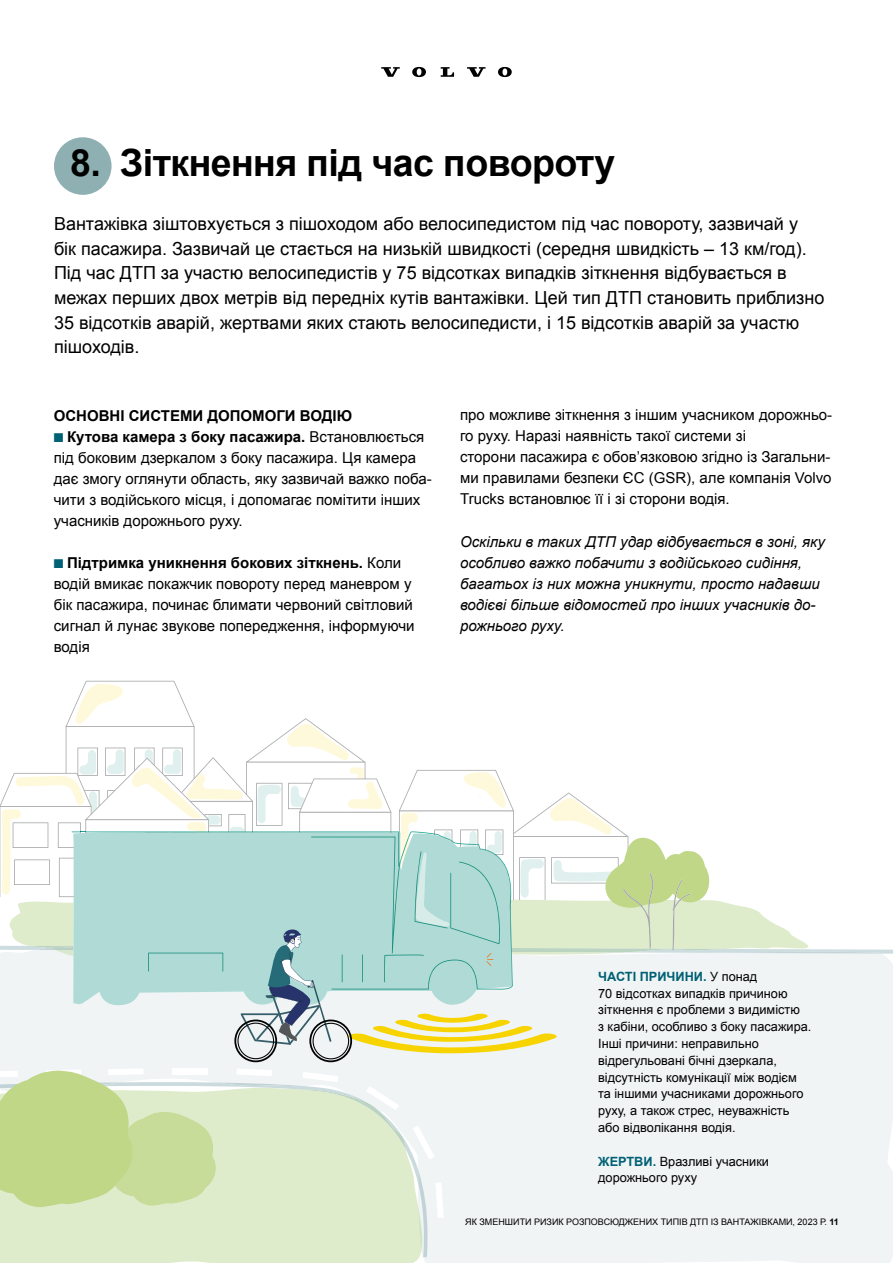
<style>
.page{position:relative;width:893px;height:1263px;background:#fff}
.page>*{position:absolute;margin:0;border:0;box-sizing:border-box;transform-origin:0 0}
.t1{font:700 37.5px "Arial";letter-spacing:-.015em;color:#000}
.t2{font:18px/24.6px "Arial";color:#000}
.t3{font:15px/21px "Arial";color:#000}
.t4{font:italic 15px/21px "Arial";color:#000}
.t5{font:700 15px "Arial";color:#000}
.t6{font:12.75px/16.8px "Arial";color:#000}
.t7{font:9px "Arial";color:#000}
.s1{color:#006174}
.s2{font-weight:700}
.s3{font-weight:700;color:#006174}
</style>
<div class="page">
<div style="left:423px;top:1062px;width:470px;height:201px;background:#f0f4f5"></div>
<div style="left:0;top:1062px;width:512px;height:29px;background:#f0f4f5"></div>
<div style="left:0;top:1257px;width:419px;height:6px;background:#dfeccb"></div>
<div style="left:0;top:1251px;width:428px;height:6px;background:#dfeccb"></div>
<svg style="left:0;top:1068px;width:444px;height:183px"></svg>
<svg style="left:0;top:681px;width:893px;height:381px"></svg>
<div style="left:54px;top:137px;width:58px;height:58px;background:#8fb0b2;border-radius:50%"></div>
<svg style="left:381px;top:67px;width:19px;height:10px"></svg>
<svg style="left:441px;top:67px;width:13px;height:10px"></svg>
<svg style="left:412px;top:67px;width:14px;height:10px"></svg>
<svg style="left:467px;top:67px;width:19px;height:10px"></svg>
<svg style="left:498px;top:67px;width:14px;height:10px"></svg>
<h1 class="t1" style="left:70px;top:139px;width:547px">8. Зіткнення під час повороту</h1>
<p class="t2" style="left:54px;top:212px;width:772px">Вантажівка зіштовхується з пішоходом або велосипедистом під час повороту, зазвичай у бік пасажира. Зазвичай це стається на низькій швидкості (середня швидкість – 13 км/год).<br>Під час ДТП за участю велосипедистів у 75 відсотках випадків зіткнення відбувається в межах перших двох метрів від передніх кутів вантажівки. Цей тип ДТП становить приблизно 35 відсотків аварій, жертвами яких стають велосипедисти, і 15 відсотків аварій за участю пішоходів.</p>
<p class="t5" style="left:54px;top:405px;width:300px">ОСНОВНІ СИСТЕМИ ДОПОМОГИ ВОДІЮ</p>
<p class="t3" style="left:54px;top:426px;width:379px"><span class="s1">■</span> <span class="s2">Кутова камера з боку пасажира.</span> Встановлюється під боковим дзеркалом з боку пасажира. Ця камера дає змогу оглянути область, яку зазвичай важко поба&shy;чити з водійського місця, і допомагає помітити інших учасників дорожнього руху.</p>
<p class="t3" style="left:54px;top:552px;width:362px"><span class="s1">■</span> <span class="s2">Підтримка уникнення бокових зіткнень.</span> Коли водій вмикає покажчик повороту перед маневром у бік пасажира, починає блимати червоний світловий сигнал й лунає звукове попередження, інформуючи водія</p>
<p class="t3" style="left:460px;top:404px;width:374px">про можливе зіткнення з іншим учасником дорожньо&shy;го руху. Наразі наявність такої системи зі<br>сторони пасажира є обов’язковою згідно із Загальни&shy;ми правилами безпеки ЄС (GSR), але компанія Volvo Trucks встановлює її і зі сторони водія.</p>
<p class="t4" style="left:460px;top:531px;width:366px">Оскільки в таких ДТП удар відбувається в зоні, яку особливо важко побачити з водійського сидіння, багатьох із них можна уникнути, просто надавши водієві більше відомостей про інших учасників до&shy;рожнього руху.</p>
<p class="t6" style="left:598px;top:968px;width:215px"><span class="s3">ЧАСТІ ПРИЧИНИ.</span> У понад<br>70 відсотках випадків причиною зіткнення є проблеми з видимістю<br>з кабіни, особливо з боку пасажира.<br>Інші причини: неправильно відрегульовані бічні дзеркала, відсутність комунікації між водієм та іншими учасниками дорожнього руху, а також стрес, неуважність або відволікання водія.</p>
<p class="t6" style="left:598px;top:1153px;width:172px"><span class="s3">ЖЕРТВИ.</span> Вразливі учасники дорожнього руху</p>
<p class="t7" style="left:465px;top:1216px;width:375px">ЯК ЗМЕНШИТИ РИЗИК РОЗПОВСЮДЖЕНИХ ТИПІВ ДТП ІЗ ВАНТАЖІВКАМИ, 2023 Р. <span class="s2">11</span></p>
</div>
